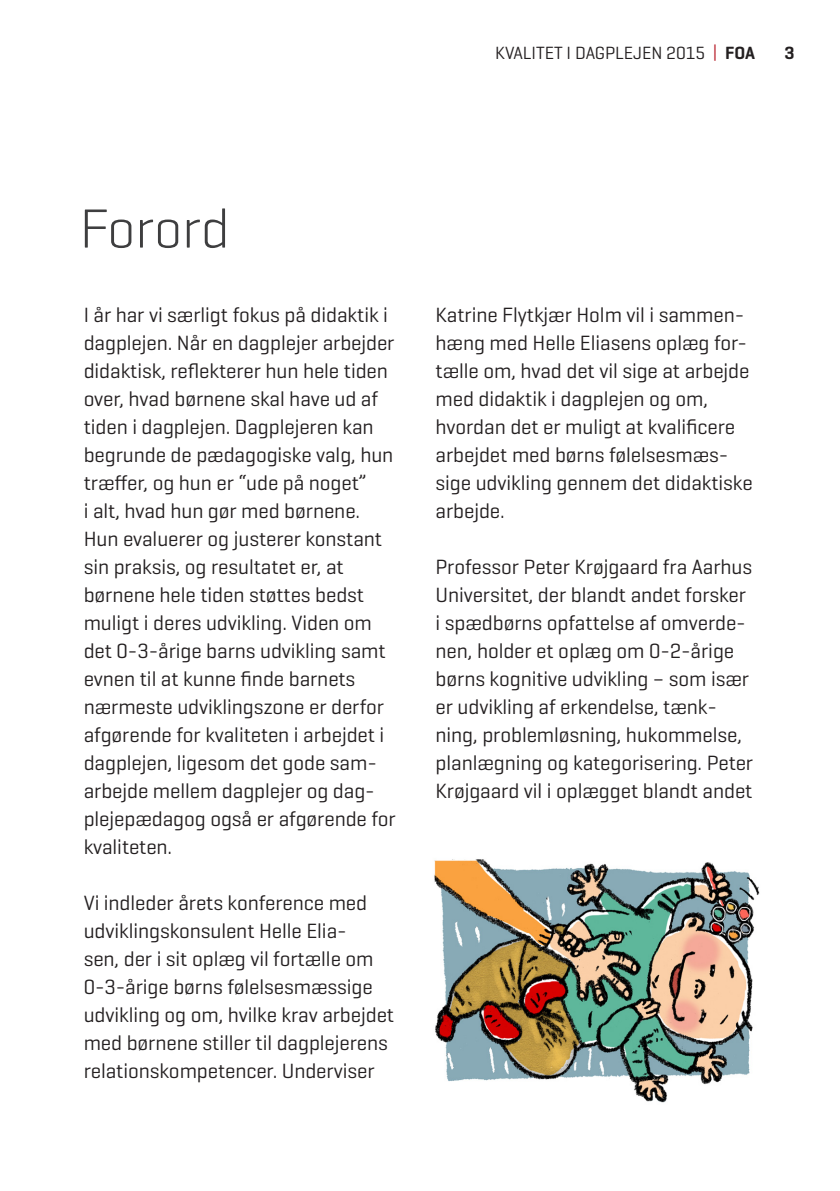
<style>
.page{position:relative;width:840px;height:1191px;background:#fff}
.page>*{position:absolute;margin:0;border:0;box-sizing:border-box;transform-origin:0 0}
.Rubrik_2{font:300 56px "Geogrotesque";letter-spacing:-.005em;color:#3e3e3f}
.Brød__Geogrotesque{font:21px/28px "Geogrotesque";letter-spacing:-.005em;color:#231f20}
.t1{font:18px "Geogrotesque";letter-spacing:-.005em;color:#231f20}
.t2{font:600 18px "Geogrotesque";color:#231f20}
.s1{color:#bb2a35}
.s2{font-weight:600}
</style>
<div class="page">
<img style="left:434px;top:859px;width:326px;height:244px">
<p class="t1" style="left:495px;top:42px;width:261px">KVALITET I DAGPLEJEN 2015 <span class="s1">|</span> <span class="s2">FOA</span></p>
<p class="t2" style="left:784px;top:42px;width:12px">3</p>
<p class="Rubrik_2" style="left:79px;top:194px;width:152px">Forord</p>
<p class="Brød__Geogrotesque" style="left:84px;top:300px;width:313px">I år har vi særligt fokus på didaktik i dagplejen. Når en dagplejer arbejder didaktisk, reflekterer hun hele tiden over, hvad børnene skal have ud af tiden i dagplejen. Dagplejeren kan begrunde de pædagogiske valg, hun træffer, og hun er “ude på noget”<br>i alt, hvad hun gør med børnene.<br>Hun evaluerer og justerer konstant sin praksis, og resultatet er, at børnene hele tiden støttes bedst muligt i deres udvikling. Viden om det 0-3-årige barns udvikling samt evnen til at kunne finde barnets nærmeste udviklingszone er derfor afgørende for kvaliteten i arbejdet i dagplejen, ligesom det gode sam&shy;arbejde mellem dagplejer og dag&shy;plejepædagog også er afgørende for kvaliteten.</p>
<p class="Brød__Geogrotesque" style="left:84px;top:888px;width:312px">Vi indleder årets konference med udviklingskonsulent Helle Elia-<br>sen, der i sit oplæg vil fortælle om 0-3-årige børns følelsesmæssige udvikling og om, hvilke krav arbejdet med børnene stiller til dagplejerens relationskompetencer. Underviser</p>
<p class="Brød__Geogrotesque" style="left:435px;top:300px;width:318px">Katrine Flytkjær Holm vil i sammen&shy;hæng med Helle Eliasens oplæg for&shy;tælle om, hvad det vil sige at arbejde med didaktik i dagplejen og om, hvordan det er muligt at kvalificere arbejdet med børns følelsesmæs&shy;sige udvikling gennem det didaktiske arbejde.</p>
<p class="Brød__Geogrotesque" style="left:435px;top:552px;width:319px">Professor Peter Krøjgaard fra Aarhus Universitet, der blandt andet forsker i spædbørns opfattelse af omverde&shy;nen, holder et oplæg om 0-2-årige børns kognitive udvikling – som især er udvikling af erkendelse, tænk&shy;ning, problemløsning, hukommelse, planlægning og kategorisering. Peter Krøjgaard vil i oplægget blandt andet</p>
</div>
